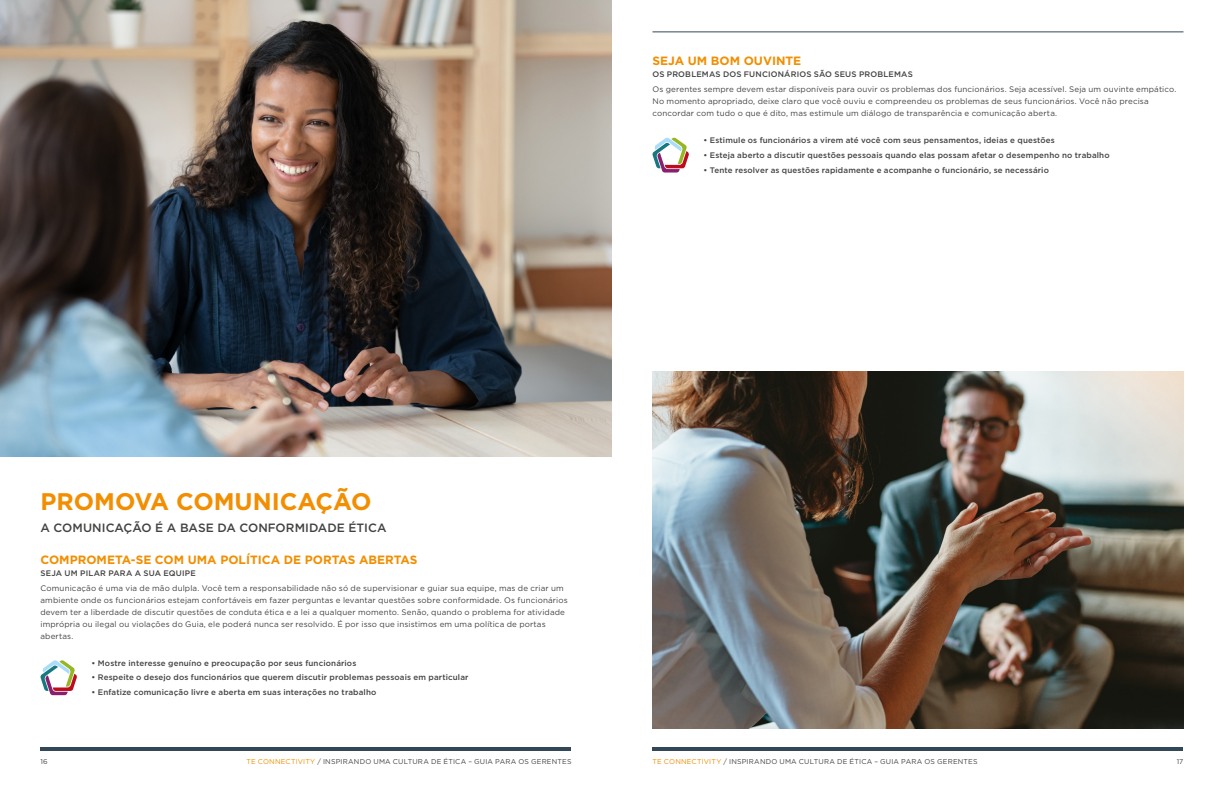
<style>
.page{position:relative;width:1224px;height:792px;background:#fff}
.page>*{position:absolute;margin:0;border:0;box-sizing:border-box;transform-origin:0 0}
.t1{font:700 24px "Gotham";color:#f28e00}
.t2{font:700 12px "Gotham";color:#f28e00}
.t3{font:500 12px "Gotham";letter-spacing:.005em;color:#424241}
.t4{font:8px/12px "Gotham";letter-spacing:.015em;color:#424241}
.t5{font:500 8px "Gotham";letter-spacing:.02em;color:#424241}
.t6{font:7px "Gotham";letter-spacing:.03em;color:#424241}
.s1{color:#f28e00}
</style>
<div class="page">
<hr style="left:652px;top:32px;width:532px;height:1px;background:#324857">
<hr style="left:40px;top:747px;width:532px;height:4px;background:#324857">
<hr style="left:652px;top:747px;width:532px;height:4px;background:#324857">
<img style="left:0;top:0;width:612px;height:456px">
<img style="left:652px;top:371px;width:532px;height:358px">
<svg style="left:40px;top:660px;width:37px;height:35px"></svg>
<svg style="left:652px;top:137px;width:37px;height:36px"></svg>
<h2 class="t2" style="left:652px;top:53px;width:150px">SEJA UM BOM OUVINTE</h2>
<p class="t5" style="left:652px;top:69px;width:262px">OS PROBLEMAS DOS FUNCIONÁRIOS SÃO SEUS PROBLEMAS</p>
<p class="t4" style="left:652px;top:83px;width:525px">Os gerentes sempre devem estar disponíveis para ouvir os problemas dos funcionários. Seja acessível. Seja um ouvinte empático.<br>No momento apropriado, deixe claro que você ouviu e compreendeu os problemas de seus funcionários. Você não precisa concordar com tudo o que é dito, mas estimule um diálogo de transparência e comunicação aberta.</p>
<p class="t5" style="left:704px;top:135px;width:353px">• Estimule os funcionários a virem até você com seus pensamentos, ideias e questões</p>
<p class="t5" style="left:704px;top:150px;width:408px">• Esteja aberto a discutir questões pessoais quando elas possam afetar o desempenho no trabalho</p>
<p class="t5" style="left:704px;top:164px;width:347px">• Tente resolver as questões rapidamente e acompanhe o funcionário, se necessário</p>
<h1 class="t1" style="left:40px;top:485px;width:332px">PROMOVA COMUNICAÇÃO</h1>
<h2 class="t3" style="left:40px;top:520px;width:348px">A COMUNICAÇÃO É A BASE DA CONFORMIDADE ÉTICA</h2>
<h2 class="t2" style="left:40px;top:552px;width:379px">COMPROMETA-SE COM UMA POLÍTICA DE PORTAS ABERTAS</h2>
<p class="t5" style="left:40px;top:568px;width:157px">SEJA UM PILAR PARA A SUA EQUIPE</p>
<p class="t4" style="left:40px;top:582px;width:529px">Comunicação é uma via de mão dulpla. Você tem a responsabilidade não só de supervisionar e guiar sua equipe, mas de criar um ambiente onde os funcionários estejam confortáveis em fazer perguntas e levantar questões sobre conformidade. Os funcionários devem ter a liberdade de discutir questões de conduta ética e a lei a qualquer momento. Senão, quando o problema for atividade imprópria ou ilegal ou violações do Guia, ele poderá nunca ser resolvido. É por isso que insistimos em uma política de portas abertas.</p>
<p class="t5" style="left:92px;top:657px;width:266px">• Mostre interesse genuíno e preocupação por seus funcionários</p>
<p class="t5" style="left:92px;top:672px;width:379px">• Respeite o desejo dos funcionários que querem discutir problemas pessoais em particular</p>
<p class="t5" style="left:92px;top:687px;width:286px">• Enfatize comunicação livre e aberta em suas interações no trabalho</p>
<p class="t6" style="left:40px;top:757px;width:9px">16</p>
<p class="t6" style="left:246px;top:757px;width:327px"><span class="s1">TE CONNECTIVITY</span> / INSPIRANDO UMA CULTURA DE ÉTICA – GUIA PARA OS GERENTES</p>
<p class="t6" style="left:652px;top:757px;width:327px"><span class="s1">TE CONNECTIVITY</span> / INSPIRANDO UMA CULTURA DE ÉTICA – GUIA PARA OS GERENTES</p>
<p class="t6" style="left:1177px;top:757px;width:8px">17</p>
</div>
